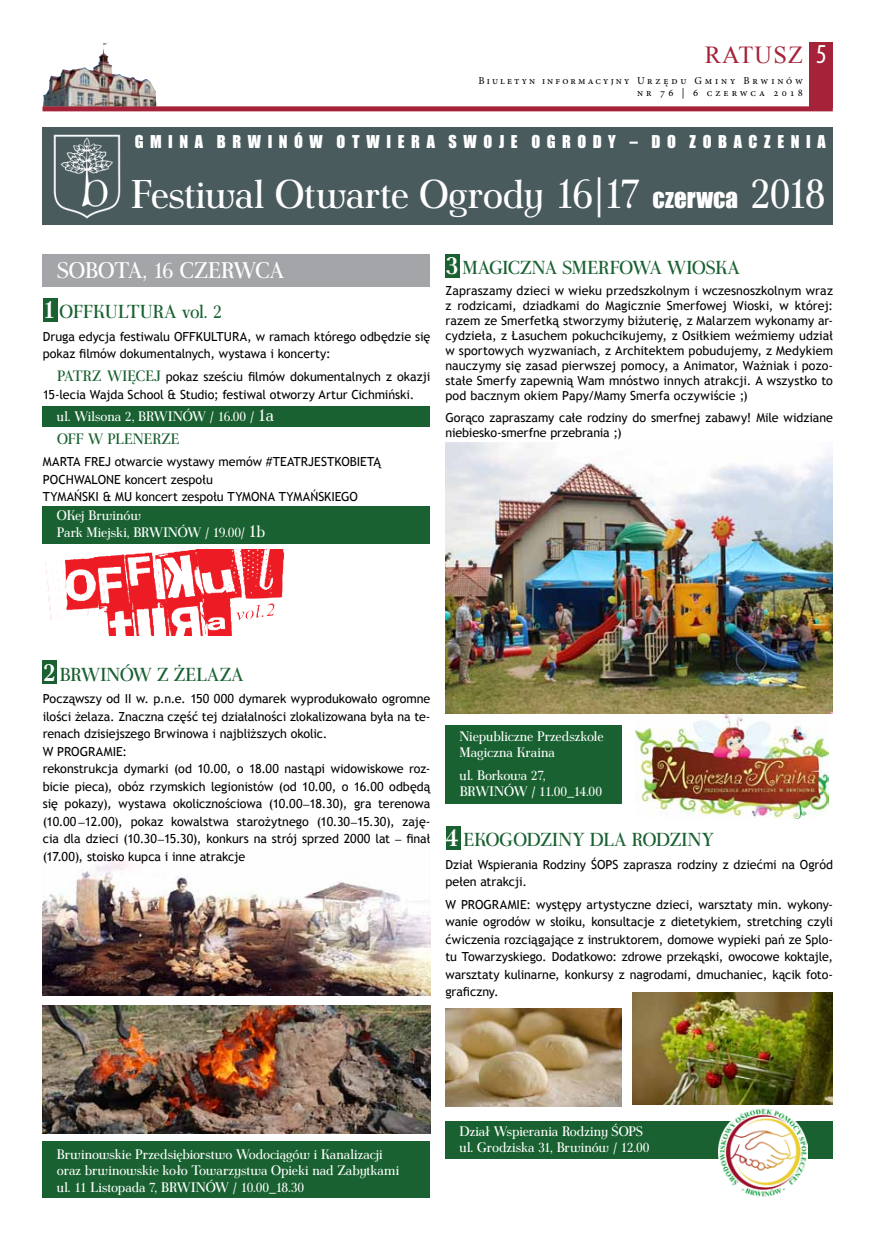
<style>
.page{position:relative;width:886px;height:1241px;background:#fff}
.page>*{position:absolute;margin:0;border:0;box-sizing:border-box;transform-origin:0 0}
.t1{font:40px "Ant Polt";letter-spacing:-.005em;color:#fff}
.t2{font:24.38px "Times New Roman";letter-spacing:.05em;color:#a52238}
.t3{font:24.38px "Minion Pro";color:#a52238}
.t4{font:22.5px "Ant Polt";color:#fff}
.t5{font:18.75px "Ant Polt";letter-spacing:.015em;color:#196131}
.t6{font:16.25px "Impact";letter-spacing:.405em;color:#fff}
.t7{font:15px "Ant Polt";letter-spacing:.015em;color:#196131}
.t8{font:13.75px/16.5px "Ant Polt";letter-spacing:-.005em;color:#fff}
.t9{font:12.5px/17.5px "Trebuchet MS";letter-spacing:-.005em;color:#000}
.t10{font:10.5px/12.6px "Minion Pro";letter-spacing:.255em;color:#000;text-align:right}
.s1{font-family:"Myriad Pro";font-stretch:condensed;font-size:27.5px;color:#fff}
.s2{font-size:42.5px}
.s3{font-family:"Impact";font-size:25px}
.s4{font-weight:700;font-size:25px;color:#fff}
.s5{font-family:"Ant Polt";font-size:15px;color:#196131}
.s6{font-size:17.5px}
.s7{font-size:16.25px}
.s8{font-family:"Ant Polt"}
</style>
<div class="page">
<div style="left:810px;top:43px;width:23px;height:65px;background:#a52238"></div>
<div style="left:43px;top:106px;width:790px;height:5px;background:#a52238"></div>
<img style="left:445px;top:442px;width:388px;height:271px">
<div style="left:43px;top:254px;width:387px;height:33px;background:#a3a5a8"></div>
<div style="left:43px;top:128px;width:790px;height:97px;background:#4a5b5e"></div>
<img style="left:53px;top:134px;width:68px;height:85px">
<img style="left:636px;top:714px;width:192px;height:104px">
<div style="left:43px;top:406px;width:387px;height:20px;background:#196131"></div>
<div style="left:43px;top:298px;width:15px;height:24px;background:#196131"></div>
<div style="left:43px;top:660px;width:14px;height:24px;background:#196131"></div>
<div style="left:445px;top:254px;width:15px;height:24px;background:#196131"></div>
<div style="left:446px;top:826px;width:14px;height:23px;background:#196131"></div>
<div style="left:43px;top:506px;width:387px;height:37px;background:#196131"></div>
<div style="left:445px;top:1121px;width:388px;height:37px;background:#196131"></div>
<img style="left:43px;top:857px;width:387px;height:138px">
<img style="left:43px;top:1005px;width:387px;height:128px">
<div style="left:445px;top:725px;width:177px;height:78px;background:#196131"></div>
<div style="left:42px;top:1141px;width:388px;height:56px;background:#196131"></div>
<img style="left:45px;top:549px;width:240px;height:86px">
<img style="left:718px;top:1108px;width:89px;height:87px">
<img style="left:632px;top:992px;width:201px;height:112px">
<img style="left:446px;top:1008px;width:176px;height:98px">
<h2 class="t2" style="left:705px;top:38px;width:123px">RATUSZ <span class="s1">5</span></h2>
<p class="t10" style="left:478px;top:74px;width:326px">Biuletyn informacyjny Urzędu Gminy Brwinów nr 76 | 6 czerwca 2018</p>
<h3 class="t6" style="left:135px;top:129px;width:692px">GMINA BRWINÓW OTWIERA SWOJE OGRODY – DO ZOBACZENIA</h3>
<h1 class="t1" style="left:131px;top:165px;width:696px">Festiwal Otwarte Ogrody <span class="s2">16|17</span> <span class="s3">czerwca</span> <span class="s2">2018</span></h1>
<h2 class="t3" style="left:705px;top:39px;width:99px">ratusz</h2>
<h3 class="t4" style="left:57px;top:254px;width:228px">SOBOTA, 16 CZERWCA</h3>
<h3 class="t5" style="left:43px;top:298px;width:181px"><span class="s4">1</span> OFFKULTURA vol. 2</h3>
<p class="t9" style="left:43px;top:328px;width:389px">Druga edycja festiwalu OFFKULTURA, w ramach którego odbędzie się pokaz filmów dokumentalnych, wystawa i koncerty:</p>
<p class="t9" style="left:43px;top:368px;width:389px;text-indent:14px"><span class="s5">PATRZ WIĘCEJ</span> pokaz sześciu filmów dokumentalnych z okazji<br>15-lecia Wajda School &amp; Studio; festiwal otworzy Artur Cichmiński.</p>
<p class="t8" style="left:57px;top:407px;width:218px">ul. Wilsona 2, BRWINÓW / 16.00 / <span class="s6">1a</span></p>
<p class="t7" style="left:57px;top:427px;width:124px">OFF W PLENERZE</p>
<p class="t9" style="left:43px;top:453px;width:340px">MARTA FREJ otwarcie wystawy memów #TEATRJESTKOBIETĄ<br>POCHWALONE koncert zespołu<br>TYMAŃSKI &amp; MU koncert zespołu TYMONA TYMAŃSKIEGO</p>
<p class="t8" style="left:57px;top:505px;width:210px;line-height:17.5px">OKej Brwinów<br>Park Miejski, BRWINÓW / 19.00/ <span class="s6">1</span><span class="s7">b</span></p>
<h3 class="t5" style="left:445px;top:254px;width:296px"><span class="s4">3</span> MAGICZNA SMERFOWA WIOSKA</h3>
<p class="t9" style="left:445px;top:283px;width:389px;line-height:15px;text-align:justify">Zapraszamy dzieci w wieku przedszkolnym i wczesnoszkolnym wraz z rodzicami, dziadkami do Magicznie Smerfowej Wioski, w której: razem ze Smerfetką stworzymy biżuterię, z Malarzem wykonamy ar&shy;cydzieła, z Łasuchem pokuchcikujemy, z Osiłkiem weźmiemy udział w sportowych wyzwaniach, z Architektem pobudujemy, z Medykiem nauczymy się zasad pierwszej pomocy, a Animator, Ważniak i pozo&shy;stałe Smerfy zapewnią Wam mnóstwo innych atrakcji. A wszystko to pod bacznym okiem Papy/Mamy Smerfa oczywiście ;)</p>
<p class="t9" style="left:445px;top:410px;width:389px;line-height:15px">Gorąco zapraszamy całe rodziny do smerfnej zabawy! Mile widziane niebiesko-smerfne przebrania ;)</p>
<h3 class="t5" style="left:43px;top:660px;width:202px"><span class="s4">2</span> BRWINÓW Z ŻELAZA</h3>
<p class="t9" style="left:43px;top:690px;width:389px">Począwszy od II w. p.n.e. 150 000 dymarek wyprodukowało ogromne ilości żelaza. Znaczna część tej działalności zlokalizowana była na te&shy;renach dzisiejszego Brwinowa i najbliższych okolic.<br>W PROGRAMIE:<br>rekonstrukcja dymarki (od 10.00, o 18.00 nastąpi widowiskowe roz&shy;bicie pieca), obóz rzymskich legionistów (od 10.00, o 16.00 odbędą się pokazy), wystawa okolicznościowa (10.00<span class="s8">–</span>18.30), gra terenowa (10.00 <span class="s8">–</span>12.00), pokaz kowalstwa starożytnego (10.30<span class="s8">–</span>15.30), zaję&shy;cia dla dzieci (10.30<span class="s8">–</span>15.30), konkurs na strój sprzed 2000 lat <span class="s8">–</span> finał (17.00), stoisko kupca i inne atrakcje</p>
<p class="t8" style="left:460px;top:726px;width:145px">Niepubliczne Przedszkole<br>Magiczna Kraina</p>
<p class="t8" style="left:460px;top:765px;width:144px">ul. Borkowa 27,<br>BRWINÓW / 11.00_14.00</p>
<h3 class="t5" style="left:445px;top:825px;width:270px"><span class="s4">4</span> EKOGODZINY DLA RODZINY</h3>
<p class="t9" style="left:445px;top:855px;width:389px">Dział Wspierania Rodziny ŚOPS zaprasza rodziny z dziećmi na Ogród pełen atrakcji.</p>
<p class="t9" style="left:445px;top:895px;width:389px;text-align:justify">W PROGRAMIE: występy artystyczne dzieci, warsztaty min. wykony&shy;wanie ogrodów w słoiku, konsultacje z dietetykiem, stretching czyli ćwiczenia rozciągające z instruktorem, domowe wypieki pań ze Splo&shy;tu Towarzyskiego. Dodatkowo: zdrowe przekąski, owocowe koktajle, warsztaty kulinarne, konkursy z nagrodami, dmuchaniec, kącik foto&shy;graficzny.</p>
<p class="t8" style="left:57px;top:1144px;width:344px">Brwinowskie Przedsiębiorstwo Wodociągów i Kanalizacji oraz brwinowskie koło Towarzystwa Opieki nad Zabytkami ul. 11 Listopada 7, BRWINÓW / 10.00_18.30</p>
<p class="t8" style="left:460px;top:1121px;width:192px">Dział Wspierania Rodziny ŚOPS ul. Grodziska 31, Brwinów / 12.00</p>
</div>
